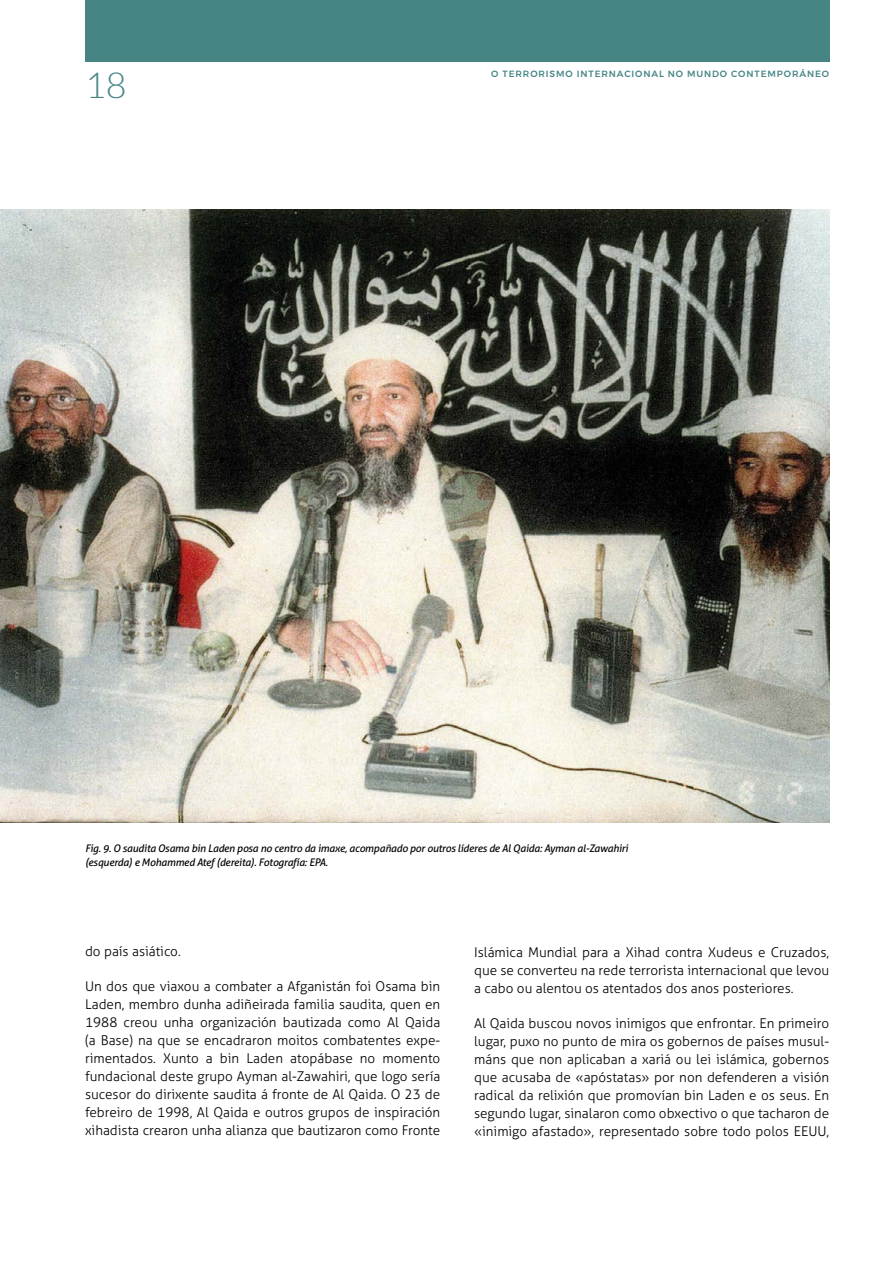
<style>
.page{position:relative;width:893px;height:1263px;background:#fff}
.page>*{position:absolute;margin:0;border:0;box-sizing:border-box;transform-origin:0 0}
.t1{font:300 36px "Lato";color:#478585}
.credit_text{font:300 13.5px/18px "Aller";color:#000;text-align:justify}
.credit_text-2{font:italic 10.5px/14.1px "Aller";letter-spacing:-.02em;color:#000}
.t2{font:500 9px "Montserrat";letter-spacing:.1em;color:#478585}
</style>
<div class="page">
<div style="left:85px;top:0;width:744px;height:62px;background:#478585"></div>
<img style="left:0;top:210px;width:829px;height:613px">
<h1 class="t1" style="left:85px;top:66px;width:43px">18</h1>
<p class="t2" style="left:491px;top:66px;width:339px">O TERRORISMO INTERNACIONAL NO MUNDO CONTEMPORÁNEO</p>
<p class="credit_text-2" style="left:85px;top:841px;width:545px">Fig. 9. O saudita Osama bin Laden posa no centro da imaxe, acompañado por outros líderes de Al Qaida: Ayman al-Zawahiri (esquerda) e Mohammed Atef (dereita). Fotografía: EPA.</p>
<p class="credit_text" style="left:85px;top:942px;width:97px">do país asiático.</p>
<p class="credit_text" style="left:85px;top:977px;width:357px">Un dos que viaxou a combater a Afganistán foi Osama bin Laden, membro dunha adiñeirada familia saudita, quen en 1988 creou unha organización bautizada como Al Qaida (a Base) na que se encadraron moitos combatentes expe&shy;rimentados. Xunto a bin Laden atopábase no momento fundacional deste grupo Ayman al-Zawahiri, que logo sería sucesor do dirixente saudita á fronte de Al Qaida. O 23 de febreiro de 1998, Al Qaida e outros grupos de inspiración xihadista crearon unha alianza que bautizaron como Fronte</p>
<p class="credit_text" style="left:474px;top:943px;width:357px">Islámica Mundial para a Xihad contra Xudeus e Cruzados, que se converteu na rede terrorista internacional que levou a cabo ou alentou os atentados dos anos posteriores.</p>
<p class="credit_text" style="left:474px;top:1014px;width:357px">Al Qaida buscou novos inimigos que enfrontar. En primeiro lugar, puxo no punto de mira os gobernos de países musul&shy;máns que non aplicaban a xariá ou lei islámica, gobernos que acusaba de «apóstatas» por non defenderen a visión radical da relixión que promovían bin Laden e os seus. En segundo lugar, sinalaron como obxectivo o que tacharon de «inimigo afastado», representado sobre todo polos EEUU,</p>
</div>
